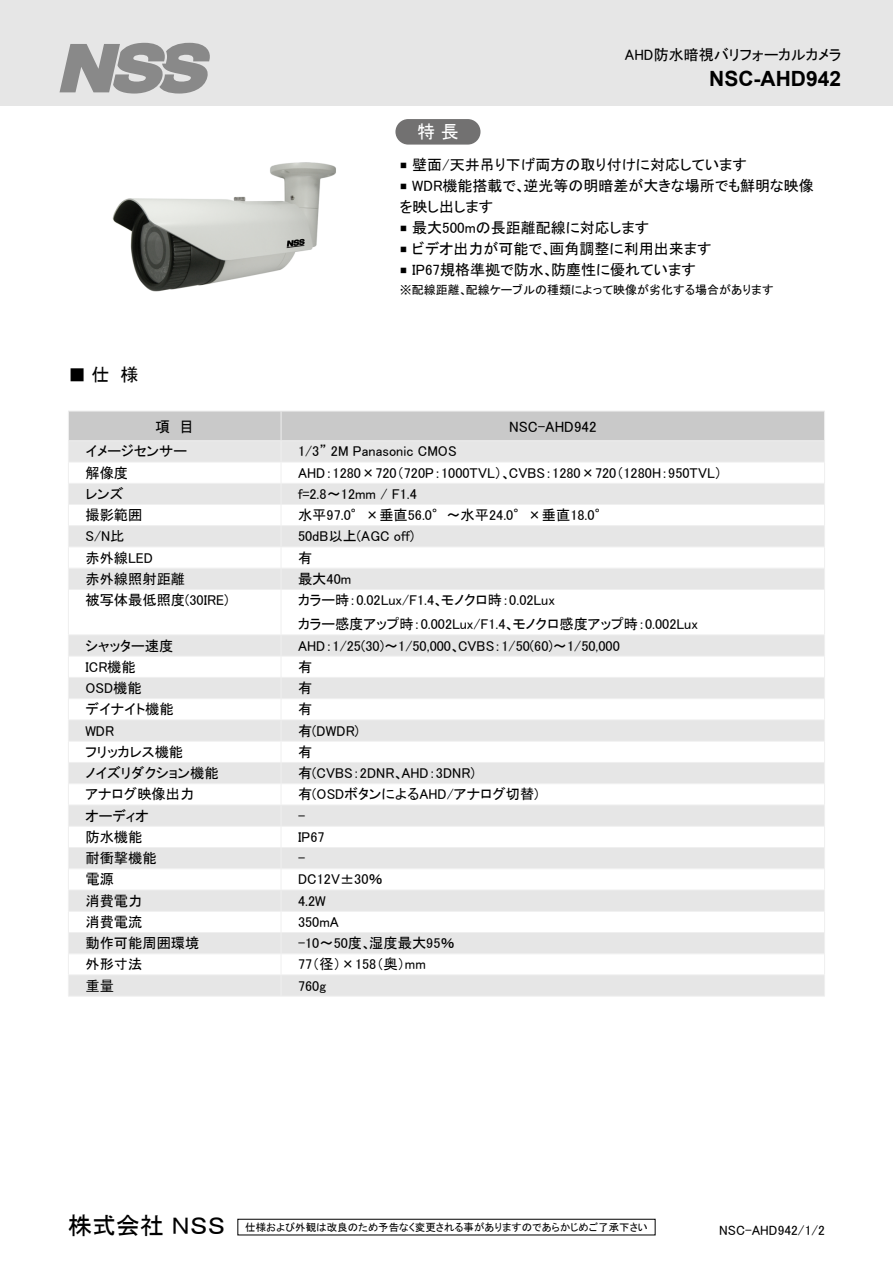
<style>
.page{position:relative;width:893px;height:1263px;background:#fff}
.page>*{position:absolute;margin:0;border:0;box-sizing:border-box;transform-origin:0 0}
.t1{font:24px "MS P Gothic";color:#000}
.t2{font:700 21px "Arial";color:#000}
.t3{font:18px "MS P Gothic";color:#000}
.t4{font:18px "MS P Gothic";color:#fff}
.t5{font:15px/21px "MS P Gothic";color:#000}
.t6{font:14.25px/21px "MS P Gothic";color:#000}
.t7{font:13.5px "MS P Gothic";color:#000}
.t8{font:12px "MS P Gothic";color:#000}
.t9{font:10.5px "MS P Gothic";color:#000}
.t10{font:7.5px "MS P Gothic";color:#000}
</style>
<div class="page">
<img style="left:112px;top:162px;width:224px;height:130px">
<div style="left:0;top:0;width:893px;height:106px;background:#e6e6e6"></div>
<svg style="left:60px;top:43px;width:150px;height:51px"></svg>
<div style="left:395px;top:119px;width:85px;height:26px;background:#727171;border-radius:13px"></div>
<div style="left:69px;top:975px;width:755px;height:21px;background:#e6e6e6"></div>
<svg style="left:69px;top:635px;width:755px;height:318px;fill:#e6e6e6"></svg>
<svg style="left:68px;top:411px;width:757px;height:178px"></svg>
<hr style="left:68px;top:589px;width:213px;height:1px;background:#efefef">
<hr style="left:68px;top:590px;width:1px;height:44px;background:#efefef">
<hr style="left:281px;top:589px;width:544px;height:1px;background:#efefef">
<hr style="left:281px;top:590px;width:1px;height:44px;background:#efefef">
<hr style="left:824px;top:590px;width:1px;height:44px;background:#efefef">
<hr style="left:68px;top:634px;width:213px;height:1px;background:#efefef">
<hr style="left:281px;top:634px;width:544px;height:1px;background:#efefef">
<hr style="left:68px;top:656px;width:213px;height:1px;background:#efefef">
<hr style="left:281px;top:656px;width:544px;height:1px;background:#efefef">
<hr style="left:68px;top:677px;width:213px;height:1px;background:#efefef">
<hr style="left:281px;top:677px;width:544px;height:1px;background:#efefef">
<hr style="left:68px;top:698px;width:213px;height:1px;background:#efefef">
<hr style="left:281px;top:698px;width:544px;height:1px;background:#efefef">
<hr style="left:68px;top:719px;width:213px;height:1px;background:#efefef">
<hr style="left:281px;top:719px;width:544px;height:1px;background:#efefef">
<hr style="left:68px;top:741px;width:213px;height:1px;background:#efefef">
<hr style="left:281px;top:741px;width:544px;height:1px;background:#efefef">
<hr style="left:68px;top:762px;width:213px;height:1px;background:#efefef">
<hr style="left:281px;top:762px;width:544px;height:1px;background:#efefef">
<hr style="left:68px;top:783px;width:213px;height:1px;background:#efefef">
<hr style="left:281px;top:783px;width:544px;height:1px;background:#efefef">
<hr style="left:68px;top:804px;width:213px;height:1px;background:#efefef">
<hr style="left:281px;top:804px;width:544px;height:1px;background:#efefef">
<hr style="left:68px;top:826px;width:213px;height:1px;background:#efefef">
<hr style="left:281px;top:826px;width:544px;height:1px;background:#efefef">
<hr style="left:68px;top:847px;width:213px;height:1px;background:#efefef">
<hr style="left:281px;top:847px;width:544px;height:1px;background:#efefef">
<hr style="left:68px;top:868px;width:213px;height:1px;background:#efefef">
<hr style="left:281px;top:868px;width:544px;height:1px;background:#efefef">
<hr style="left:68px;top:890px;width:213px;height:1px;background:#efefef">
<hr style="left:281px;top:890px;width:544px;height:1px;background:#efefef">
<hr style="left:68px;top:911px;width:213px;height:1px;background:#efefef">
<hr style="left:281px;top:911px;width:544px;height:1px;background:#efefef">
<hr style="left:68px;top:932px;width:213px;height:1px;background:#efefef">
<hr style="left:281px;top:932px;width:544px;height:1px;background:#efefef">
<hr style="left:68px;top:953px;width:213px;height:1px;background:#efefef">
<hr style="left:281px;top:953px;width:544px;height:1px;background:#efefef">
<hr style="left:68px;top:974px;width:213px;height:1px;background:#efefef">
<svg style="left:68px;top:635px;width:1px;height:361px"></svg>
<hr style="left:281px;top:974px;width:544px;height:1px;background:#efefef">
<svg style="left:281px;top:635px;width:1px;height:361px"></svg>
<svg style="left:824px;top:635px;width:1px;height:361px"></svg>
<hr style="left:68px;top:996px;width:213px;height:1px;background:#efefef">
<hr style="left:281px;top:996px;width:544px;height:1px;background:#efefef">
<p class="t5" style="left:625px;top:44px;width:218px">AHD防水暗視バリフォーカルカメラ</p>
<h2 class="t2" style="left:709px;top:64px;width:133px">NSC-AHD942</h2>
<p class="t4" style="left:417px;top:123px;width:43px">特長</p>
<p class="t5" style="left:412px;top:154px;width:336px">壁面/天井吊り下げ両方の取り付けに対応しています</p>
<p class="t10" style="left:400px;top:161px;width:14px">■　</p>
<p class="t5" style="left:523px;top:175px;width:292px">逆光等の明暗差が大きな場所でも鮮明な映像</p>
<p class="t5" style="left:412px;top:175px;width:115px">WDR機能搭載で、</p>
<p class="t10" style="left:400px;top:182px;width:14px">■　</p>
<p class="t5" style="left:412px;top:196px;width:238px;text-indent:-12px">を映し出します<br>最大500mの長距離配線に対応します</p>
<p class="t10" style="left:400px;top:224px;width:14px">■　</p>
<p class="t5" style="left:412px;top:238px;width:141px">ビデオ出力が可能で、</p>
<p class="t5" style="left:550px;top:238px;width:163px">画角調整に利用出来ます</p>
<p class="t10" style="left:400px;top:245px;width:14px">■　</p>
<p class="t5" style="left:551px;top:259px;width:146px">防塵性に優れています</p>
<p class="t5" style="left:412px;top:259px;width:143px">IP67規格準拠で防水、</p>
<p class="t10" style="left:400px;top:266px;width:14px">■　</p>
<p class="t8" style="left:466px;top:283px;width:309px">配線ケーブルの種類によって映像が劣化する場合があります</p>
<p class="t8" style="left:400px;top:283px;width:69px">※配線距離、</p>
<p class="t3" style="left:68px;top:365px;width:43px">■ 仕</p>
<p class="t3" style="left:120px;top:365px;width:19px">様</p>
<p class="t5" style="left:155px;top:416px;width:16px">項</p>
<p class="t5" style="left:179px;top:416px;width:17px">目</p>
<p class="t5" style="left:509px;top:416px;width:89px">NSC-AHD942</p>
<p class="t6" style="left:85px;top:441px;width:103px">イメージセンサー</p>
<p class="t6" style="left:298px;top:441px;width:160px">1/3” M2 Panasonic CMOS</p>
<p class="t6" style="left:85px;top:462px;width:44px">解像度</p>
<p class="t6" style="left:298px;top:462px;width:215px">AHD：1280×720（720P：1000TVL）、</p>
<p class="t6" style="left:509px;top:462px;width:214px">CVBS：1280×720（1280H：950TVL(</p>
<p class="t6" style="left:85px;top:483px;width:40px">レンズ</p>
<p class="t6" style="left:298px;top:483px;width:120px">=f 2.8～12mm / F1.4</p>
<p class="t6" style="left:85px;top:504px;width:58px">撮影範囲</p>
<p class="t6" style="left:298px;top:504px;width:312px">水平97.0°×垂直56.0°～水平24.0°×垂直18.0°</p>
<p class="t6" style="left:85px;top:526px;width:41px">S/N比</p>
<p class="t6" style="left:298px;top:526px;width:118px">50dB以上(AGC off(</p>
<p class="t6" style="left:85px;top:547px;width:69px">赤外線LED</p>
<p class="t6" style="left:298px;top:547px;width:16px">有</p>
<p class="t6" style="left:85px;top:568px;width:101px">赤外線照射距離</p>
<p class="t6" style="left:298px;top:568px;width:55px">最大40m</p>
<p class="t6" style="left:85px;top:589px;width:145px">被写体最低照度(30IRE)</p>
<p class="t6" style="left:298px;top:589px;width:147px">カラー時：0.02Lux F/ 1.4、</p>
<p class="t6" style="left:441px;top:589px;width:115px">モノクロ時：0.02Lux</p>
<p class="t6" style="left:85px;top:635px;width:89px">シャッター速度</p>
<p class="t6" style="left:458px;top:614px;width:163px;text-indent:-160px">カラー感度アップ時：0.002Lux F/ 1.4、<br>CVBS：1/50)60 ~( 1/50,000</p>
<p class="t6" style="left:513px;top:614px;width:187px">モノクロ感度アップ時：0.002Lux</p>
<p class="t6" style="left:298px;top:635px;width:164px">AHD：1/25(30)～1/50,000、</p>
<p class="t6" style="left:85px;top:656px;width:52px">ICR機能</p>
<p class="t6" style="left:298px;top:656px;width:16px">有</p>
<p class="t6" style="left:85px;top:677px;width:58px">OSD機能</p>
<p class="t6" style="left:298px;top:677px;width:16px">有</p>
<p class="t6" style="left:85px;top:699px;width:90px">デイナイト機能</p>
<p class="t6" style="left:298px;top:699px;width:16px">有</p>
<p class="t6" style="left:85px;top:720px;width:30px">WDR</p>
<p class="t6" style="left:298px;top:720px;width:62px">有(DWDR(</p>
<p class="t6" style="left:85px;top:741px;width:99px">フリッカレス機能</p>
<p class="t6" style="left:298px;top:741px;width:16px">有</p>
<p class="t6" style="left:85px;top:762px;width:135px">ノイズリダクション機能</p>
<p class="t6" style="left:298px;top:762px;width:107px">有(CVBS：2DNR、</p>
<p class="t6" style="left:401px;top:762px;width:75px">AHD：3DNR(</p>
<p class="t6" style="left:85px;top:784px;width:110px">アナログ映像出力</p>
<p class="t6" style="left:298px;top:784px;width:242px">有(OSDボタンによるAHD/アナログ切替(</p>
<p class="t6" style="left:85px;top:805px;width:65px">オーディオ</p>
<p class="t6" style="left:298px;top:805px;width:9px">-</p>
<p class="t6" style="left:85px;top:826px;width:58px">防水機能</p>
<p class="t6" style="left:298px;top:826px;width:28px">IP67</p>
<p class="t6" style="left:85px;top:847px;width:73px">耐衝撃機能</p>
<p class="t6" style="left:298px;top:847px;width:9px">-</p>
<p class="t6" style="left:85px;top:869px;width:30px">電源</p>
<p class="t6" style="left:298px;top:869px;width:86px">DC12V±30％</p>
<p class="t6" style="left:85px;top:890px;width:58px">消費電力</p>
<p class="t6" style="left:298px;top:890px;width:29px">4.2W</p>
<p class="t6" style="left:85px;top:911px;width:58px">消費電流</p>
<p class="t6" style="left:298px;top:911px;width:42px">350mA</p>
<p class="t6" style="left:85px;top:932px;width:115px">動作可能周囲環境</p>
<p class="t6" style="left:298px;top:932px;width:75px">-10～50度、</p>
<p class="t6" style="left:369px;top:932px;width:87px">湿度最大95％</p>
<p class="t6" style="left:85px;top:954px;width:58px">外形寸法</p>
<p class="t6" style="left:298px;top:954px;width:129px">77 径（ ）×158 奥（ ）mm</p>
<p class="t6" style="left:85px;top:975px;width:30px">重量</p>
<p class="t6" style="left:298px;top:975px;width:29px">760g</p>
<h1 class="t1" style="left:68px;top:1213px;width:159px">株式会社ＮＳＳ</h1>
<p class="t9" style="left:245px;top:1222px;width:404px">仕様および外観は改良のため予告なく変更される事がありますのであらかじめご了承下さい</p>
<p class="t7" style="left:719px;top:1223px;width:107px">NSC-AHD942/1/2</p>
</div>
